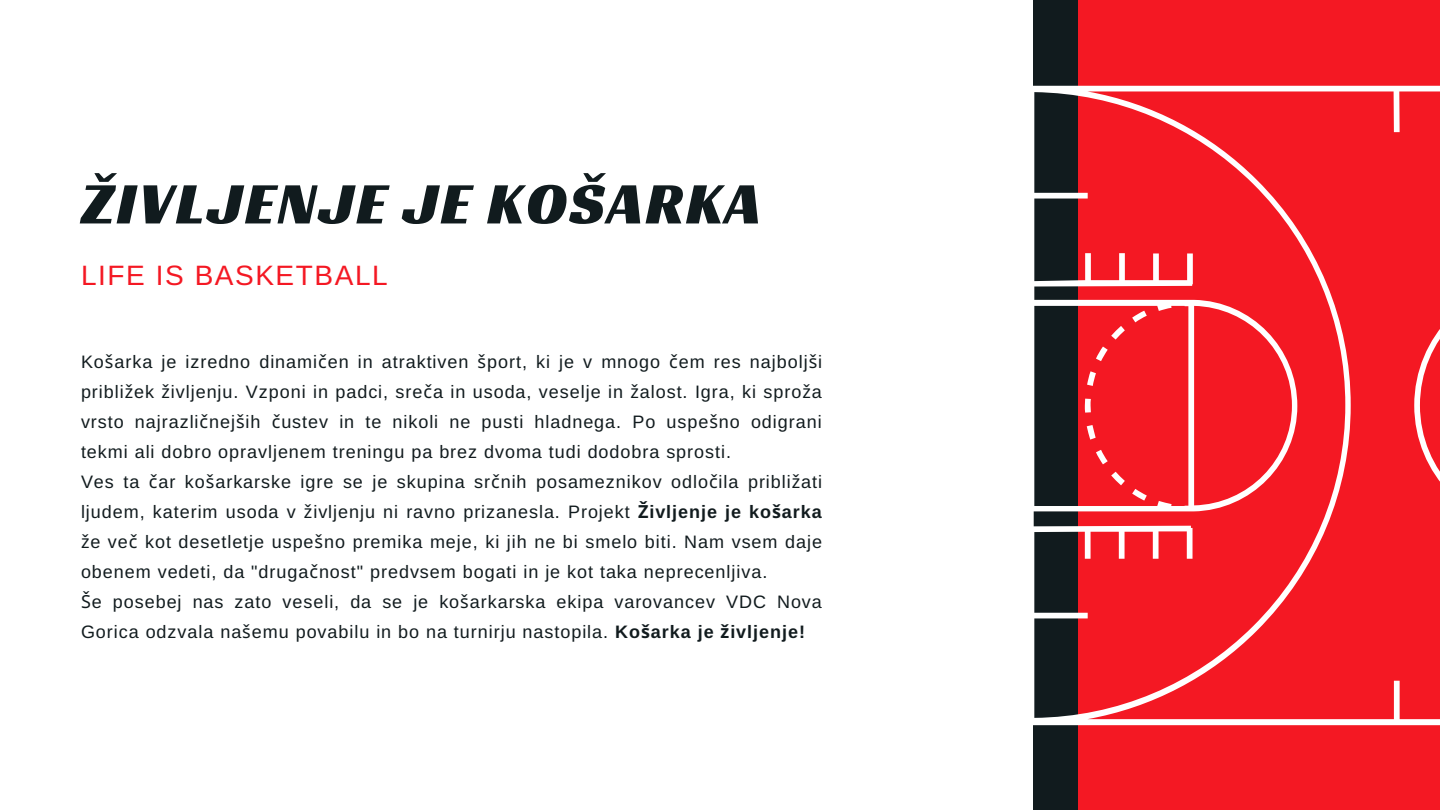
<style>
.page{position:relative;width:1440px;height:810px;background:#fff}
.page>*{position:absolute;margin:0;border:0;box-sizing:border-box;transform-origin:0 0}
.t1{font:60px "Racing Sans One";letter-spacing:.04em;color:#111b1e}
.t2{font:28px "Arimo";letter-spacing:.055em;color:#f41823}
.t3{font:18px/30px "Arimo";letter-spacing:.055em;color:#111b1e}
.s1{font-family:"Noto Sans"}
.s2{font-family:"Noto Sans";font-weight:700}
.s3{font-weight:700}
</style>
<div class="page">
<div style="left:1078px;top:0;width:362px;height:810px;background:#f41823"></div>
<div style="left:1033px;top:0;width:45px;height:810px;background:#111b1e"></div>
<svg style="left:1033px;top:86px;width:407px;height:639px"></svg>
<h1 class="t1" style="left:81px;top:165px;width:681px">ŽIVLJENJE JE KOŠARKA</h1>
<h2 class="t2" style="left:81px;top:259px;width:308px">LIFE IS BASKETBALL</h2>
<p class="t3" style="left:81px;top:347px;width:743px">Ko<span class="s1">š</span>arka je izredno dinami<span class="s1">č</span>en in atraktiven <span class="s1">š</span>port, ki je v mnogo <span class="s1">č</span>em res najbolj<span class="s1">š</span>i pribli<span class="s1">ž</span>ek <span class="s1">ž</span>ivljenju. Vzponi in padci, sre<span class="s1">č</span>a in usoda, veselje in <span class="s1">ž</span>alost. Igra, ki spro<span class="s1">ž</span>a vrsto najrazli<span class="s1">č</span>nej<span class="s1">š</span>ih <span class="s1">č</span>ustev in te nikoli ne pusti hladnega. Po uspe<span class="s1">š</span>no odigrani tekmi ali dobro opravljenem treningu pa brez dvoma tudi dodobra sprosti.<br>Ves ta <span class="s1">č</span>ar ko<span class="s1">š</span>arkarske igre se je skupina sr<span class="s1">č</span>nih posameznikov odlo<span class="s1">č</span>ila pribli<span class="s1">ž</span>ati ljudem, katerim usoda v <span class="s1">ž</span>ivljenju ni ravno prizanesla. Projekt <span class="s2">Ž</span><span class="s3">ivljenje je ko</span><span class="s2">š</span><span class="s3">arka </span><span class="s1">ž</span>e ve<span class="s1">č</span> kot desetletje uspe<span class="s1">š</span>no premika meje, ki jih ne bi smelo biti. Nam vsem daje obenem vedeti, da "druga<span class="s1">č</span>nost" predvsem bogati in je kot taka neprecenljiva.<br><span class="s1">Š</span>e posebej nas zato veseli, da se je ko<span class="s1">š</span>arkarska ekipa varovancev VDC Nova Gorica odzvala na<span class="s1">š</span>emu povabilu in bo na turnirju nastopila. <span class="s3">Ko</span><span class="s2">š</span><span class="s3">arka je</span> <span class="s2">ž</span><span class="s3">ivljenje!</span></p>
</div>
